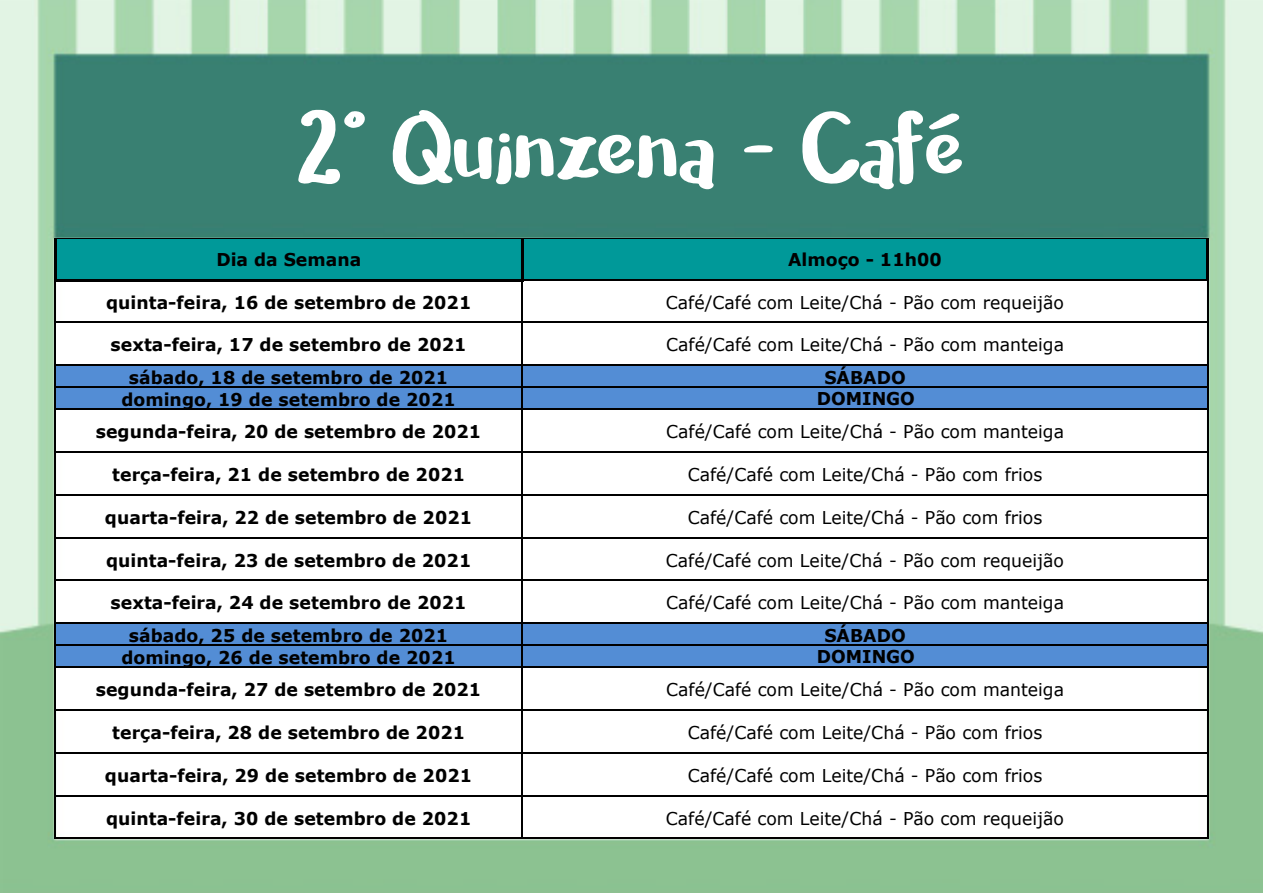
<style>
.page{position:relative;width:1263px;height:893px;background:#fff}
.page>*{position:absolute;margin:0;border:0;box-sizing:border-box;transform-origin:0 0}
.t1{font:105.15px "Cavorting";color:#fff}
.t2{font:700 17.7px "Verdana";letter-spacing:.005em;color:#000}
.t3{font:17.7px "Verdana";color:#000}
</style>
<div class="page">
<img style="left:0;top:0;width:1263px;height:893px">
<div style="left:56px;top:238px;width:1152px;height:42px;background:#099"></div>
<div style="left:56px;top:322px;width:467px;height:43px;background:#fff"></div>
<div style="left:56px;top:365px;width:1152px;height:44px;background:#538dd5"></div>
<div style="left:56px;top:409px;width:467px;height:43px;background:#fff"></div>
<div style="left:56px;top:580px;width:467px;height:43px;background:#fff"></div>
<div style="left:56px;top:623px;width:1152px;height:44px;background:#538dd5"></div>
<div style="left:56px;top:667px;width:467px;height:43px;background:#fff"></div>
<hr style="left:54px;top:238px;width:2px;height:43px;background:#000">
<hr style="left:56px;top:279px;width:468px;height:2px;background:#000">
<hr style="left:521px;top:238px;width:3px;height:43px;background:#000">
<hr style="left:1206px;top:238px;width:3px;height:42px;background:#000">
<hr style="left:55px;top:281px;width:1px;height:558px;background:#000">
<hr style="left:522px;top:281px;width:1px;height:558px;background:#000">
<hr style="left:1207px;top:280px;width:1px;height:559px;background:#000">
<hr style="left:56px;top:238px;width:1153px;height:1px;background:#000">
<hr style="left:524px;top:279px;width:682px;height:1px;background:#000">
<hr style="left:56px;top:322px;width:1152px;height:1px;background:#000">
<hr style="left:56px;top:364px;width:1152px;height:1px;background:#000">
<hr style="left:56px;top:386px;width:1152px;height:2px;background:#000">
<hr style="left:56px;top:409px;width:1152px;height:1px;background:#000">
<hr style="left:56px;top:451px;width:1152px;height:1px;background:#000">
<hr style="left:56px;top:494px;width:1152px;height:1px;background:#000">
<hr style="left:56px;top:537px;width:1152px;height:1px;background:#000">
<hr style="left:56px;top:580px;width:1152px;height:1px;background:#000">
<hr style="left:56px;top:623px;width:1152px;height:1px;background:#000">
<hr style="left:56px;top:645px;width:1152px;height:1px;background:#000">
<hr style="left:56px;top:667px;width:1152px;height:1px;background:#000">
<hr style="left:56px;top:709px;width:1152px;height:2px;background:#000">
<hr style="left:56px;top:752px;width:1152px;height:1px;background:#000">
<hr style="left:56px;top:795px;width:1152px;height:1px;background:#000">
<hr style="left:56px;top:838px;width:1152px;height:1px;background:#000">
<p class="t1" style="left:298px;top:83px;width:669px">2º Quinzena - Café</p>
<p class="t2" style="left:216px;top:247px;width:146px">Dia da Semana</p>
<p class="t2" style="left:788px;top:247px;width:155px">Almoço - 11h00</p>
<p class="t2" style="left:106px;top:290px;width:367px">quinta-feira, 16 de setembro de 2021</p>
<p class="t3" style="left:666px;top:290px;width:399px">Café/Café com Leite/Chá - Pão com requeijão</p>
<p class="t2" style="left:111px;top:332px;width:357px">sexta-feira, 17 de setembro de 2021</p>
<p class="t3" style="left:666px;top:332px;width:399px">Café/Café com Leite/Chá - Pão com manteiga</p>
<p class="t2" style="left:129px;top:365px;width:321px">sábado, 18 de setembro de 2021</p>
<p class="t2" style="left:824px;top:365px;width:83px">SÁBADO</p>
<p class="t2" style="left:121px;top:387px;width:336px">domingo, 19 de setembro de 2021</p>
<p class="t2" style="left:817px;top:386px;width:100px">DOMINGO</p>
<p class="t2" style="left:96px;top:419px;width:387px">segunda-feira, 20 de setembro de 2021</p>
<p class="t3" style="left:666px;top:419px;width:399px">Café/Café com Leite/Chá - Pão com manteiga</p>
<p class="t2" style="left:112px;top:462px;width:354px">terça-feira, 21 de setembro de 2021</p>
<p class="t3" style="left:688px;top:462px;width:356px">Café/Café com Leite/Chá - Pão com frios</p>
<p class="t2" style="left:105px;top:505px;width:369px">quarta-feira, 22 de setembro de 2021</p>
<p class="t3" style="left:688px;top:505px;width:356px">Café/Café com Leite/Chá - Pão com frios</p>
<p class="t2" style="left:106px;top:547px;width:367px">quinta-feira, 23 de setembro de 2021</p>
<p class="t3" style="left:666px;top:548px;width:399px">Café/Café com Leite/Chá - Pão com requeijão</p>
<p class="t2" style="left:111px;top:590px;width:357px">sexta-feira, 24 de setembro de 2021</p>
<p class="t3" style="left:666px;top:591px;width:399px">Café/Café com Leite/Chá - Pão com manteiga</p>
<p class="t2" style="left:129px;top:623px;width:321px">sábado, 25 de setembro de 2021</p>
<p class="t2" style="left:824px;top:623px;width:83px">SÁBADO</p>
<p class="t2" style="left:121px;top:645px;width:336px">domingo, 26 de setembro de 2021</p>
<p class="t2" style="left:817px;top:644px;width:100px">DOMINGO</p>
<p class="t2" style="left:96px;top:677px;width:387px">segunda-feira, 27 de setembro de 2021</p>
<p class="t3" style="left:666px;top:678px;width:399px">Café/Café com Leite/Chá - Pão com manteiga</p>
<p class="t2" style="left:112px;top:720px;width:354px">terça-feira, 28 de setembro de 2021</p>
<p class="t3" style="left:688px;top:720px;width:356px">Café/Café com Leite/Chá - Pão com frios</p>
<p class="t2" style="left:105px;top:763px;width:369px">quarta-feira, 29 de setembro de 2021</p>
<p class="t3" style="left:688px;top:763px;width:356px">Café/Café com Leite/Chá - Pão com frios</p>
<p class="t2" style="left:106px;top:806px;width:367px">quinta-feira, 30 de setembro de 2021</p>
<p class="t3" style="left:666px;top:806px;width:399px">Café/Café com Leite/Chá - Pão com requeijão</p>
</div>
